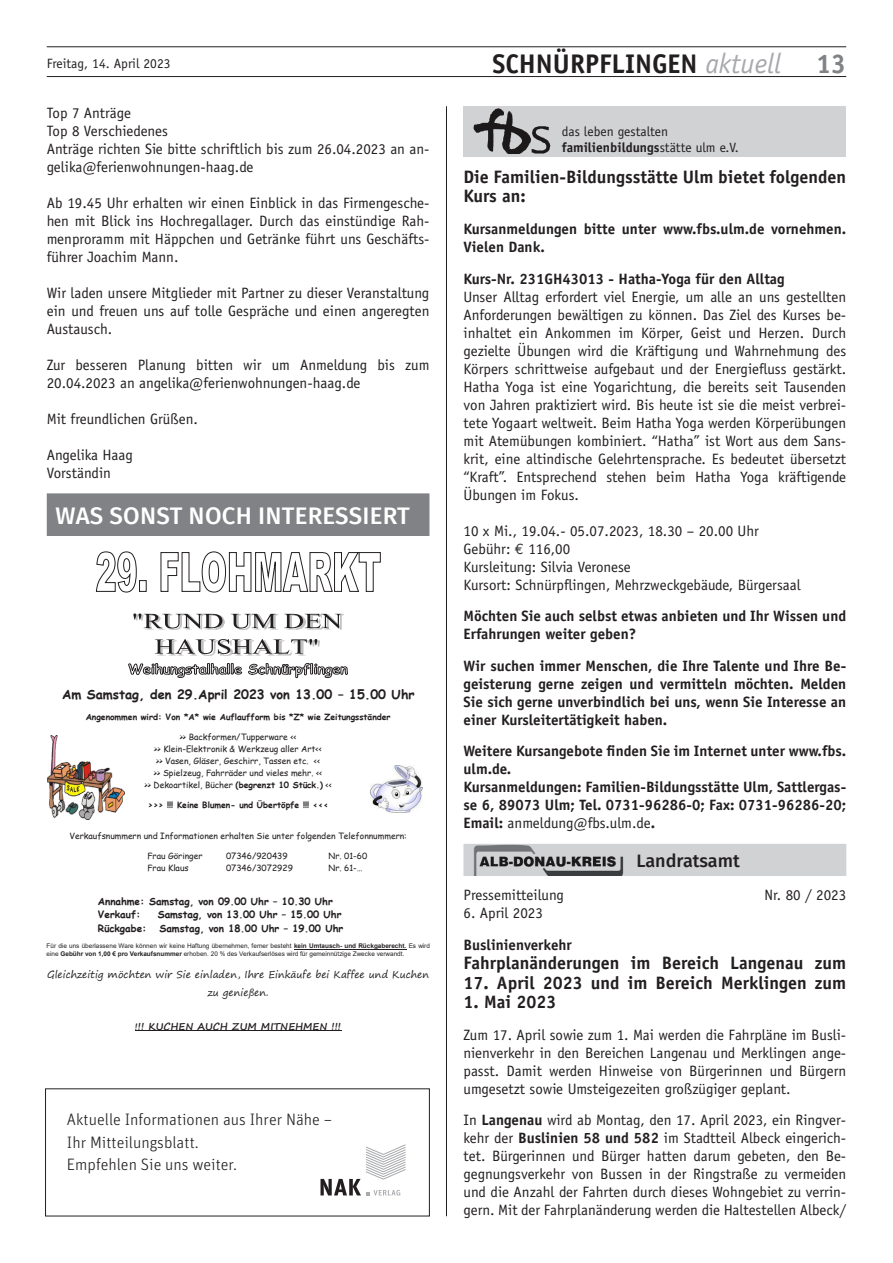
<style>
.page{position:relative;width:893px;height:1263px;background:#fff}
.page>*{position:absolute;margin:0;border:0;box-sizing:border-box;transform-origin:0 0}
.t1{font:700 27px "Officina Sans";color:#231f20}
.t2{font:700 27px "Officina Sans";color:#808285}
.t3{font:500 24px "Fira Sans";letter-spacing:.01em;color:#fff}
.t4{font:700 18px/19.5px "Officina Sans";color:#231f20}
.t5{font:500 18px "Fira Sans";color:#231f20}
.t6{font:300 16.5px/22.5px "Unit Pro";color:#231f20}
.t7{font:15px/18px "Officina Sans";color:#231f20;text-align:justify}
.t8{font:700 15px/18px "Officina Sans";color:#231f20}
.t9{font:13.5px/16.2px "Officina Sans";color:#231f20}
.t10{font:700 12.75px "Comic Sans MS";color:#231f20}
.t11{font:700 10.05px/14px "Comic Sans MS";color:#231f20}
.t12{font:10.05px/17.5px "Segoe Print";color:#231f20;text-align:center}
.t13{font:700 10.05px "Segoe Print";color:#231f20}
.t14{font:8.55px/11.9px "Comic Sans MS";color:#231f20;text-align:center}
.t15{font:700 8.55px "Comic Sans MS";color:#231f20}
.t16{font:6.45px/7.4px "Arial";letter-spacing:.005em;color:#231f20}
.s1{font-weight:400;font-style:italic;font-size:28.35px;color:#a8a9ad}
.s2{font-weight:700}
.s3{font-size:9.3px}
.s4{font-family:"Euro Mono"}
.s5{font-weight:400}
</style>
<div class="page">
<hr style="left:47px;top:76px;width:799px;height:1px;background:#231f20">
<hr style="left:47px;top:47px;width:799px;height:1px;background:#231f20">
<hr style="left:446px;top:106px;width:1px;height:1110px;background:#231f20">
<div style="left:463px;top:106px;width:383px;height:51px;background:#d1d2d4"></div>
<img style="left:473px;top:108px;width:78px;height:46px">
<div style="left:463px;top:844px;width:383px;height:32px;background:#d1d2d4"></div>
<img style="left:473px;top:844px;width:151px;height:32px">
<div style="left:47px;top:493px;width:382px;height:43px;background:#808285"></div>
<hr style="left:294px;top:949px;width:112px;height:1px;background:#231f20">
<hr style="left:135px;top:1030px;width:206px;height:1px;background:#231f20">
<svg style="left:128px;top:663px;width:114px;height:15px"></svg>
<svg style="left:248px;top:663px;width:100px;height:15px"></svg>
<svg style="left:96px;top:552px;width:285px;height:41px"></svg>
<img style="left:144px;top:615px;width:199px;height:15px">
<svg style="left:133px;top:613px;width:209px;height:15px"></svg>
<img style="left:159px;top:640px;width:160px;height:15px">
<svg style="left:155px;top:639px;width:162px;height:15px"></svg>
<img style="left:48px;top:735px;width:77px;height:85px">
<img style="left:370px;top:765px;width:53px;height:48px">
<svg style="left:320px;top:1144px;width:86px;height:51px"></svg>
<h1 class="t1" style="left:492px;top:47px;width:290px">SCHNÜRPFLINGEN <span class="s1">aktuell</span></h1>
<p class="t9" style="left:47px;top:55px;width:125px">Freitag, 14. April 2023</p>
<h1 class="t2" style="left:816px;top:47px;width:32px">13</h1>
<p class="t7" style="left:47px;top:104px;width:384px;text-align:left">Top 7 Anträge<br>Top 8 Verschiedenes<br>Anträge richten Sie bitte schriftlich bis zum 26.04.2023 an an&shy;gelika@ferienwohnungen-haag.de</p>
<p class="t7" style="left:47px;top:194px;width:384px">Ab 19.45 Uhr erhalten wir einen Einblick in das Firmengesche&shy;hen mit Blick ins Hochregallager. Durch das einstündige Rah&shy;menproramm mit Häppchen und Getränke führt uns Geschäfts&shy;führer Joachim Mann.</p>
<p class="t7" style="left:47px;top:284px;width:384px">Wir laden unsere Mitglieder mit Partner zu dieser Veranstaltung ein und freuen uns auf tolle Gespräche und einen angeregten Austausch.</p>
<p class="t7" style="left:47px;top:356px;width:384px">Zur besseren Planung bitten wir um Anmeldung bis zum<br>20.04.2023 an angelika@ferienwohnungen-haag.de</p>
<p class="t7" style="left:47px;top:410px;width:153px">Mit freundlichen Grüßen.</p>
<p class="t7" style="left:47px;top:446px;width:88px">Angelika Haag<br>Vorständin</p>
<h2 class="t3" style="left:55px;top:496px;width:356px">WAS SONST NOCH INTERESSIERT</h2>
<p class="t10" style="left:62px;top:685px;width:354px">Am Samstag, den 29.April 2023 von 13.00 – 15.00 Uhr</p>
<p class="t15" style="left:86px;top:711px;width:306px">Angenommen wird: Von *A* wie Auflaufform bis *Z* wie Zeitungsständer</p>
<p class="t14" style="left:144px;top:731px;width:189px">&gt;&gt; Backformen/Tupperware &lt;&lt;<br>&gt;&gt; Klein-Elektronik &amp; Werkzeug aller Art&lt;&lt;<br>&gt;&gt; Vasen, Gläser, Geschirr, Tassen etc. &lt;&lt;<br>&gt;&gt; Spielzeug, Fahrräder und vieles mehr. &lt;&lt;<br>&gt;&gt; Dekoartikel, Bücher <span class="s2">(begrenzt 10 Stück.)</span> &lt;&lt;</p>
<p class="t15" style="left:148px;top:798px;width:182px">&gt;&gt;&gt; !!! Keine Blumen- und Übertöpfe !!! &lt;&lt;&lt;</p>
<p class="t14" style="left:70px;top:830px;width:339px">Verkaufsnummern und Informationen erhalten Sie unter folgenden Telefonnummern:</p>
<p class="t14" style="left:147px;top:850px;width:57px">Frau Göringer</p>
<p class="t14" style="left:226px;top:850px;width:63px">07346/920439</p>
<p class="t14" style="left:329px;top:850px;width:40px">Nr. 01-60</p>
<p class="t14" style="left:147px;top:862px;width:43px">Frau Klaus</p>
<p class="t14" style="left:226px;top:862px;width:68px">07346/3072929</p>
<p class="t14" style="left:329px;top:862px;width:36px">Nr. 61-…</p>
<p class="t11" style="left:98px;top:893px;width:237px">Annahme: Samstag, von 09.00 Uhr – 10.30 Uhr<br>Verkauf:</p>
<p class="t11" style="left:158px;top:907px;width:185px">Samstag, von 13.00 Uhr – 15.00 Uhr</p>
<p class="t11" style="left:98px;top:921px;width:50px">Rückgabe:</p>
<p class="t11" style="left:160px;top:921px;width:185px">Samstag, von 18.00 Uhr – 19.00 Uhr</p>
<p class="t16" style="left:47px;top:942px;width:385px">Für die uns überlassene Ware können wir keine Haftung übernehmen, ferner besteht <span class="s2">kein Umtausch- und Rückgaberecht.</span> Es wird eine <span class="s2">Gebühr von 1,00 € pro Verkaufsnummer</span> erhoben. 20 % des Verkaufserlöses wird für gemeinnützige Zwecke verwandt.</p>
<p class="t12" style="left:47px;top:966px;width:383px">Gleichzeitig möchten wir Sie einladen, Ihre Einkäufe bei Kaffee und Kuchen zu genießen.</p>
<p class="t13" style="left:135px;top:1017px;width:208px"><span class="s3">!</span>!! KUCHEN AUCH ZUM MITNEHMEN !!!</p>
<p class="t6" style="left:67px;top:1108px;width:267px">Aktuelle Informationen aus Ihrer Nähe –<br>Ihr Mitteilungsblatt.<br>Empfehlen Sie uns weiter.</p>
<p class="t9" style="left:562px;top:123px;width:179px">das leben gestalten <span class="s2">familienbildungs</span>stätte ulm e.V.</p>
<p class="t4" style="left:463px;top:167px;width:384px">Die Familien-Bildungsstätte Ulm bietet folgenden<br>Kurs an:</p>
<p class="t8" style="left:463px;top:220px;width:384px">Kursanmeldungen bitte unter www.fbs.ulm.de vornehmen.<br>Vielen Dank.</p>
<p class="t8" style="left:463px;top:269px;width:323px">Kurs-Nr. 231GH43013 - Hatha-Yoga für den Alltag</p>
<p class="t7" style="left:463px;top:287px;width:384px">Unser Alltag erfordert viel Energie, um alle an uns gestellten Anforderungen bewältigen zu können. Das Ziel des Kurses be&shy;inhaltet ein Ankommen im Körper, Geist und Herzen. Durch gezielte Übungen wird die Kräftigung und Wahrnehmung des Körpers schrittweise aufgebaut und der Energiefluss gestärkt.<br>Hatha Yoga ist eine Yogarichtung, die bereits seit Tausenden von Jahren praktiziert wird. Bis heute ist sie die meist verbrei&shy;tete Yogaart weltweit. Beim Hatha Yoga werden Körperübungen mit Atemübungen kombiniert. “Hatha” ist Wort aus dem Sans&shy;krit, eine altindische Gelehrtensprache. Es bedeutet übersetzt “Kraft”. Entsprechend stehen beim Hatha Yoga kräftigende Übungen im Fokus.</p>
<p class="t7" style="left:463px;top:521px;width:339px;text-align:left">10 x Mi., 19.04.- 05.07.2023, 18.30 – 20.00 Uhr Gebühr: <span class="s4">€</span> 116,00<br>Kursleitung: Silvia Veronese<br>Kursort: Schnürpflingen, Mehrzweckgebäude, Bürgersaal</p>
<p class="t8" style="left:463px;top:607px;width:384px">Möchten Sie auch selbst etwas anbieten und Ihr Wissen und<br>Erfahrungen weiter geben?</p>
<p class="t8" style="left:463px;top:656px;width:384px;text-align:justify">Wir suchen immer Menschen, die Ihre Talente und Ihre Be&shy;geisterung gerne zeigen und vermitteln möchten. Melden Sie sich gerne unverbindlich bei uns, wenn Sie Interesse an einer Kursleitertätigkeit haben.</p>
<p class="t8" style="left:463px;top:742px;width:384px">Weitere Kursangebote finden Sie im Internet unter www.fbs. ulm.de.<br>Kursanmeldungen: Familien-Bildungsstätte Ulm, Sattlergas&shy;se 6, 89073 Ulm; Tel. 0731-96286-0; Fax: 0731-96286-20; Email: <span class="s5">anmeldung@fbs.ulm.de</span>.</p>
<p class="t5" style="left:636px;top:846px;width:105px">Landratsamt</p>
<p class="t7" style="left:463px;top:886px;width:102px">Pressemitteilung</p>
<p class="t7" style="left:764px;top:886px;width:83px">Nr. 80 / 2023</p>
<p class="t7" style="left:463px;top:904px;width:81px">6. April 2023</p>
<p class="t8" style="left:463px;top:935px;width:110px">Buslinienverkehr</p>
<p class="t4" style="left:463px;top:953px;width:384px">Fahrplanänderungen im Bereich Langenau zum</p>
<p class="t4" style="left:463px;top:972px;width:384px">17. April 2023 und im Bereich Merklingen zum</p>
<p class="t4" style="left:463px;top:992px;width:95px">1. Mai 2023</p>
<p class="t7" style="left:463px;top:1025px;width:384px">Zum 17. April sowie zum 1. Mai werden die Fahrpläne im Busli&shy;nienverkehr in den Bereichen Langenau und Merklingen ange&shy;passt. Damit werden Hinweise von Bürgerinnen und Bürgern umgesetzt sowie Umsteigezeiten großzügiger geplant.</p>
<p class="t7" style="left:463px;top:1111px;width:384px">In <span class="s2">Langenau</span> wird ab Montag, den 17. April 2023, ein Ringver&shy;kehr der <span class="s2">Buslinien 58 und 582</span> im Stadtteil Albeck eingerich&shy;tet. Bürgerinnen und Bürger hatten darum gebeten, den Be&shy;gegnungsverkehr von Bussen in der Ringstraße zu vermeiden und die Anzahl der Fahrten durch dieses Wohngebiet zu verrin&shy;gern. Mit der Fahrplanänderung werden die Haltestellen Albeck/</p>
</div>
